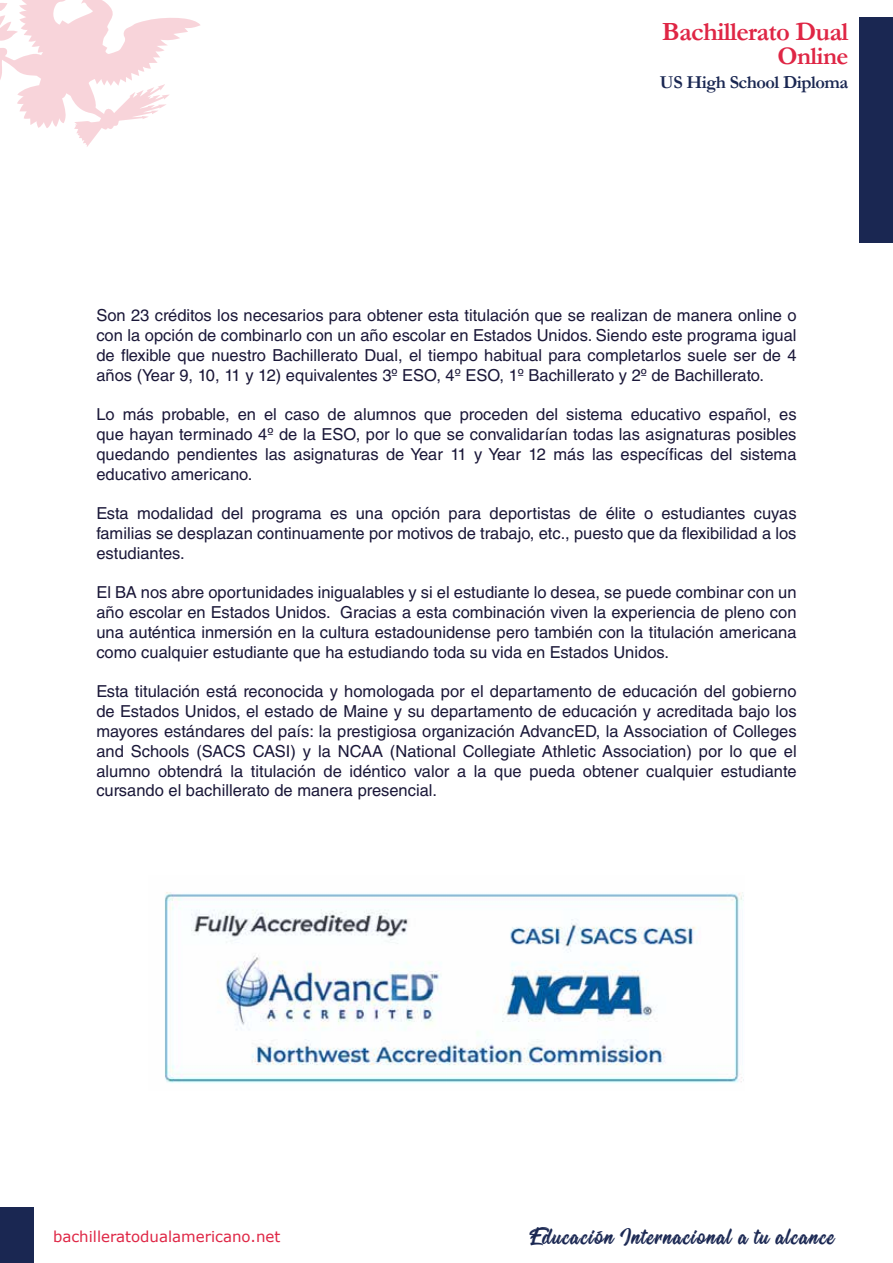
<style>
.page{position:relative;width:893px;height:1263px;background:#fff}
.page>*{position:absolute;margin:0;border:0;box-sizing:border-box;transform-origin:0 0}
.t1{font:28.5px "Oraqle Script";letter-spacing:.04em;color:#1a2752}
.t2{font:700 26.55px "Garamond";letter-spacing:-.025em;color:#df2645}
.t3{font:700 25.5px "Garamond";letter-spacing:-.025em;color:#df2645}
.t4{font:700 18.3px "Garamond";letter-spacing:-.025em;color:#1a2752}
.t5{font:16.5px/19.8px "Helvetica LT Std";color:#1a1738;text-align:justify}
.t6{font:15px "Verdana";color:#df2645}
</style>
<div class="page">
<div style="left:859px;top:17px;width:34px;height:225px;background:#1a2752"></div>
<svg style="left:0;top:0;width:200px;height:147px"></svg>
<div style="left:0;top:1208px;width:34px;height:55px;background:#1a2752"></div>
<img style="left:164px;top:892px;width:580px;height:191px">
<h2 class="t2" style="left:662px;top:13px;width:188px">Bachillerato Dual</h2>
<h3 class="t3" style="left:777px;top:38px;width:72px">Online</h3>
<p class="t4" style="left:660px;top:69px;width:190px">US High School Diploma</p>
<p class="t5" style="left:96px;top:305px;width:702px">Son 23 créditos los necesarios para obtener esta titulación que se realizan de manera online o con la opción de combinarlo con un año escolar en Estados Unidos. Siendo este programa igual de flexible que nuestro Bachillerato Dual, el tiempo habitual para completarlos suele ser de 4 años (Year 9, 10, 11 y 12) equivalentes 3º ESO, 4º ESO, 1º Bachillerato y 2º de Bachillerato.</p>
<p class="t5" style="left:96px;top:404px;width:702px">Lo más probable, en el caso de alumnos que proceden del sistema educativo español, es que hayan terminado 4º de la ESO, por lo que se convalidarían todas las asignaturas posibles quedando pendientes las asignaturas de Year 11 y Year 12 más las específicas del sistema educativo americano.</p>
<p class="t5" style="left:96px;top:503px;width:702px">Esta modalidad del programa es una opción para deportistas de élite o estudiantes cuyas familias se desplazan continuamente por motivos de trabajo, etc., puesto que da flexibilidad a los estudiantes.</p>
<p class="t5" style="left:96px;top:583px;width:702px">El BA nos abre oportunidades inigualables y si el estudiante lo desea, se puede combinar con un año escolar en Estados Unidos. Gracias a esta combinación viven la experiencia de pleno con una auténtica inmersión en la cultura estadounidense pero también con la titulación americana como cualquier estudiante que ha estudiando toda su vida en Estados Unidos.</p>
<p class="t5" style="left:96px;top:682px;width:702px">Esta titulación está reconocida y homologada por el departamento de educación del gobierno de Estados Unidos, el estado de Maine y su departamento de educación y acreditada bajo los mayores estándares del país: la prestigiosa organización AdvancED, la Association of Colleges and Schools (SACS CASI) y la NCAA (National Collegiate Athletic Association) por lo que el alumno obtendrá la titulación de idéntico valor a la que pueda obtener cualquier estudiante cursando el bachillerato de manera presencial.</p>
<p class="t6" style="left:53px;top:1226px;width:229px">bachilleratodualamericano.net</p>
<h1 class="t1" style="left:529px;top:1222px;width:306px">Educación Internacional a tu alcance</h1>
</div>
